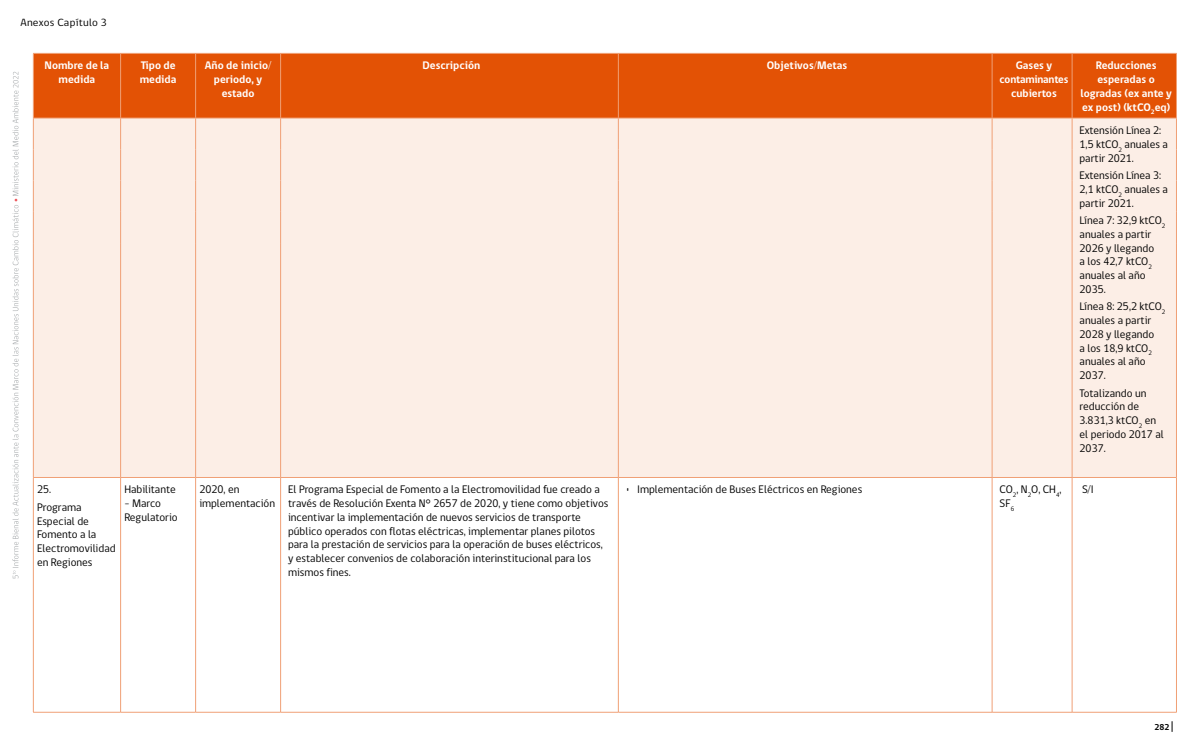
<style>
.page{position:relative;width:1200px;height:750px;background:#fff}
.page>*{position:absolute;margin:0;border:0;box-sizing:border-box;transform-origin:0 0}
.t1{font:11.25px/13.8px "gob CL";color:#000}
.t2{font:700 11.25px/13.8px "gob CL";color:#fff;text-align:center}
.t3{font:700 11.25px/13.8px "gob CL";letter-spacing:-.02em;color:#fff;text-align:center}
.t4{font:10.69px "gob CL";letter-spacing:.02em;color:#000;scale:1.05 1}
.t5{font:700 8.75px "gob CL";color:#000}
</style>
<div class="page">
<svg style="left:12px;top:72px;width:7px;height:506px"></svg>
<div style="left:34px;top:54px;width:1142px;height:64px;background:#e35205"></div>
<div style="left:34px;top:119px;width:1142px;height:358px;background:#fceee6"></div>
<hr style="left:33px;top:53px;width:88px;height:1px;background:#f0a076">
<hr style="left:33px;top:54px;width:1px;height:64px;background:#f0a076">
<hr style="left:121px;top:53px;width:75px;height:1px;background:#f0a076">
<hr style="left:120px;top:54px;width:1px;height:64px;background:#f0a076">
<hr style="left:196px;top:53px;width:85px;height:1px;background:#f0a076">
<hr style="left:195px;top:54px;width:1px;height:64px;background:#f0a076">
<hr style="left:281px;top:53px;width:337px;height:1px;background:#f0a076">
<hr style="left:280px;top:54px;width:1px;height:64px;background:#f0a076">
<hr style="left:618px;top:53px;width:374px;height:1px;background:#f0a076">
<hr style="left:618px;top:54px;width:1px;height:64px;background:#f0a076">
<hr style="left:992px;top:53px;width:80px;height:1px;background:#f0a076">
<hr style="left:992px;top:54px;width:1px;height:64px;background:#f0a076">
<hr style="left:1072px;top:53px;width:105px;height:1px;background:#f0a076">
<hr style="left:1072px;top:54px;width:1px;height:64px;background:#f0a076">
<hr style="left:1176px;top:54px;width:1px;height:64px;background:#f0a076">
<hr style="left:33px;top:118px;width:88px;height:1px;background:#f0a076">
<hr style="left:121px;top:118px;width:75px;height:1px;background:#f0a076">
<hr style="left:196px;top:118px;width:85px;height:1px;background:#f0a076">
<hr style="left:281px;top:118px;width:337px;height:1px;background:#f0a076">
<hr style="left:618px;top:118px;width:374px;height:1px;background:#f0a076">
<hr style="left:992px;top:118px;width:80px;height:1px;background:#f0a076">
<hr style="left:1072px;top:118px;width:105px;height:1px;background:#f0a076">
<hr style="left:33px;top:118px;width:1px;height:31px;background:#f0a076">
<hr style="left:120px;top:118px;width:1px;height:31px;background:#f0a076">
<hr style="left:195px;top:118px;width:1px;height:31px;background:#f0a076">
<hr style="left:280px;top:118px;width:1px;height:31px;background:#f0a076">
<hr style="left:618px;top:118px;width:1px;height:31px;background:#f0a076">
<hr style="left:992px;top:118px;width:1px;height:31px;background:#f0a076">
<hr style="left:33px;top:149px;width:1px;height:32px;background:#f0a076">
<hr style="left:120px;top:149px;width:1px;height:32px;background:#f0a076">
<hr style="left:195px;top:149px;width:1px;height:32px;background:#f0a076">
<hr style="left:280px;top:149px;width:1px;height:32px;background:#f0a076">
<hr style="left:618px;top:149px;width:1px;height:32px;background:#f0a076">
<hr style="left:992px;top:149px;width:1px;height:32px;background:#f0a076">
<hr style="left:33px;top:181px;width:1px;height:31px;background:#f0a076">
<hr style="left:120px;top:181px;width:1px;height:31px;background:#f0a076">
<hr style="left:195px;top:181px;width:1px;height:31px;background:#f0a076">
<hr style="left:280px;top:181px;width:1px;height:31px;background:#f0a076">
<hr style="left:618px;top:181px;width:1px;height:31px;background:#f0a076">
<hr style="left:992px;top:181px;width:1px;height:31px;background:#f0a076">
<hr style="left:33px;top:212px;width:1px;height:31px;background:#f0a076">
<hr style="left:120px;top:212px;width:1px;height:31px;background:#f0a076">
<hr style="left:195px;top:212px;width:1px;height:31px;background:#f0a076">
<hr style="left:280px;top:212px;width:1px;height:31px;background:#f0a076">
<hr style="left:618px;top:212px;width:1px;height:31px;background:#f0a076">
<hr style="left:992px;top:212px;width:1px;height:31px;background:#f0a076">
<hr style="left:33px;top:243px;width:1px;height:234px;background:#f0a076">
<hr style="left:120px;top:243px;width:1px;height:234px;background:#f0a076">
<hr style="left:195px;top:243px;width:1px;height:234px;background:#f0a076">
<hr style="left:280px;top:243px;width:1px;height:234px;background:#f0a076">
<hr style="left:618px;top:243px;width:1px;height:234px;background:#f0a076">
<hr style="left:992px;top:243px;width:1px;height:234px;background:#f0a076">
<hr style="left:33px;top:477px;width:88px;height:1px;background:#f0a076">
<hr style="left:33px;top:478px;width:1px;height:234px;background:#f0a076">
<hr style="left:121px;top:477px;width:75px;height:1px;background:#f0a076">
<hr style="left:120px;top:478px;width:1px;height:234px;background:#f0a076">
<hr style="left:196px;top:477px;width:85px;height:1px;background:#f0a076">
<hr style="left:195px;top:478px;width:1px;height:234px;background:#f0a076">
<hr style="left:281px;top:477px;width:337px;height:1px;background:#f0a076">
<hr style="left:280px;top:478px;width:1px;height:234px;background:#f0a076">
<hr style="left:618px;top:477px;width:374px;height:1px;background:#f0a076">
<hr style="left:618px;top:478px;width:1px;height:234px;background:#f0a076">
<hr style="left:992px;top:477px;width:80px;height:1px;background:#f0a076">
<hr style="left:992px;top:478px;width:1px;height:234px;background:#f0a076">
<hr style="left:1072px;top:478px;width:1px;height:234px;background:#f0a076">
<hr style="left:1176px;top:478px;width:1px;height:234px;background:#f0a076">
<hr style="left:33px;top:712px;width:88px;height:1px;background:#f0a076">
<hr style="left:121px;top:712px;width:75px;height:1px;background:#f0a076">
<hr style="left:196px;top:712px;width:85px;height:1px;background:#f0a076">
<hr style="left:281px;top:712px;width:337px;height:1px;background:#f0a076">
<hr style="left:618px;top:712px;width:374px;height:1px;background:#f0a076">
<hr style="left:992px;top:712px;width:80px;height:1px;background:#f0a076">
<hr style="left:1072px;top:712px;width:105px;height:1px;background:#f0a076">
<hr style="left:1072px;top:118px;width:1px;height:31px;background:#f0a076">
<hr style="left:1176px;top:118px;width:1px;height:31px;background:#f0a076">
<hr style="left:1072px;top:149px;width:1px;height:32px;background:#f0a076">
<hr style="left:1176px;top:149px;width:1px;height:32px;background:#f0a076">
<hr style="left:1072px;top:181px;width:1px;height:31px;background:#f0a076">
<hr style="left:1176px;top:181px;width:1px;height:31px;background:#f0a076">
<hr style="left:1072px;top:212px;width:1px;height:31px;background:#f0a076">
<hr style="left:1176px;top:212px;width:1px;height:31px;background:#f0a076">
<hr style="left:1072px;top:243px;width:1px;height:234px;background:#f0a076">
<hr style="left:1176px;top:243px;width:1px;height:234px;background:#f0a076">
<hr style="left:1072px;top:477px;width:105px;height:1px;background:#f0a076">
<p class="t4" style="left:21px;top:16px;width:84px">Anexos Capítulo 3</p>
<p class="t2" style="left:45px;top:59px;width:66px">Nombre de la medida</p>
<p class="t2" style="left:140px;top:59px;width:38px;text-align:left">Tipo de medida</p>
<p class="t2" style="left:205px;top:59px;width:68px">Año de inicio/ periodo, y estado</p>
<p class="t2" style="left:423px;top:59px;width:59px">Descripción</p>
<p class="t2" style="left:767px;top:59px;width:82px">Objetivos/Metas</p>
<p class="t3" style="left:1000px;top:59px;width:70px">Gases y contaminantes cubiertos</p>
<p class="t2" style="left:1080px;top:59px;width:93px">Reducciones esperadas o logradas (ex ante y ex post) (ktCO<sub>2</sub>eq)</p>
<p class="t1" style="left:1080px;top:124px;width:90px">Extensión Línea 2:<br>1,5 ktCO<sub>2</sub> anuales a partir 2021.</p>
<p class="t1" style="left:1080px;top:169px;width:90px">Extensión Línea 3:<br>2,1 ktCO<sub>2</sub> anuales a partir 2021.</p>
<p class="t1" style="left:1080px;top:214px;width:87px">Línea 7: 32,9 ktCO<sub>2 </sub>anuales a partir<br>2026 y llegando<br>a los 42,7 ktCO<sub>2 </sub>anuales al año<br>2035.</p>
<p class="t1" style="left:1080px;top:300px;width:87px">Línea 8: 25,2 ktCO<sub>2 </sub>anuales a partir<br>2028 y llegando<br>a los 18,9 ktCO<sub>2 </sub>anuales al año<br>2037.</p>
<p class="t1" style="left:1080px;top:386px;width:86px">Totalizando un reducción de<br>3.831,3 ktCO<sub>2</sub> en el periodo 2017 al<br>2037.</p>
<p class="t1" style="left:37px;top:481px;width:46px;line-height:17.5px">25.<br>Programa</p>
<p class="t1" style="left:37px;top:514px;width:80px">Especial de<br>Fomento a la<br>Electromovilidad en Regiones</p>
<p class="t1" style="left:199px;top:483px;width:77px">2020, en implementación</p>
<p class="t1" style="left:288px;top:483px;width:322px">El Programa Especial de Fomento a la Electromovilidad fue creado a través de Resolución Exenta N° 2657 de 2020, y tiene como objetivos incentivar la implementación de nuevos servicios de transporte público operados con flotas eléctricas, implementar planes pilotos para la prestación de servicios para la operación de buses eléctricos, y establecer convenios de colaboración interinstitucional para los mismos fines.</p>
<p class="t1" style="left:626px;top:483px;width:238px">• Implementación de Buses Eléctricos en Regiones</p>
<p class="t1" style="left:1000px;top:483px;width:63px">CO<sub>2</sub>, N<sub>2</sub>O, CH<sub>4</sub>,<br>SF<sub>6</sub></p>
<p class="t1" style="left:1082px;top:483px;width:13px">S/I</p>
<p class="t1" style="left:124px;top:483px;width:53px">Habilitante</p>
<p class="t1" style="left:124px;top:497px;width:55px">- Marco<br>Regulatorio</p>
<p class="t5" style="left:1154px;top:721px;width:17px">282</p>
</div>
